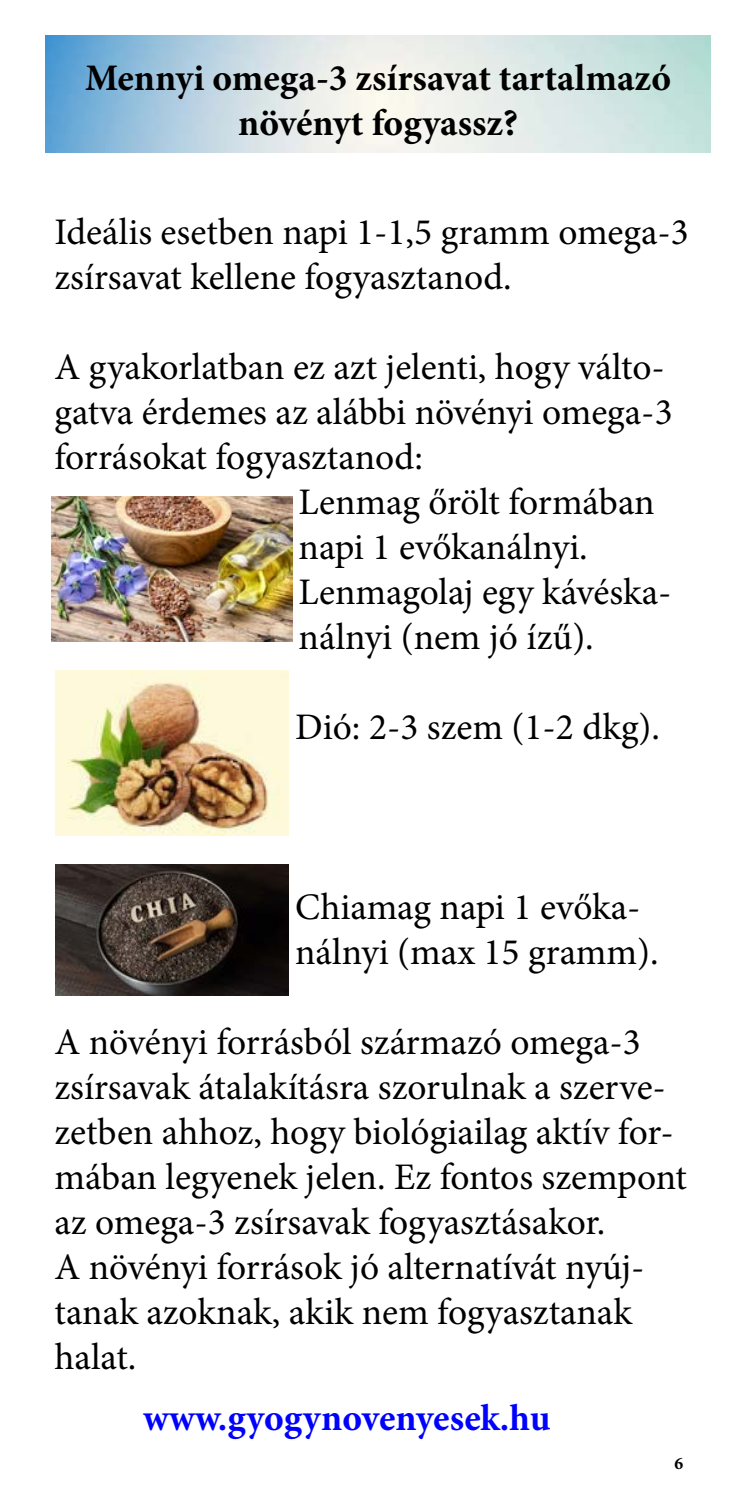
<style>
.page{position:relative;width:750px;height:1500px;background:#fff}
.page>*{position:absolute;margin:0;border:0;box-sizing:border-box;transform-origin:0 0}
.t1{font:37.5px/45px "Minion Pro";color:#000}
.t2{font:700 37.5px/45px "Minion Pro";color:#000;text-align:center}
.t3{font:700 37.5px "Minion Pro";color:#00f}
.t4{font:700 17.5px "Minion Pro";color:#000}
</style>
<div class="page">
<img style="left:45px;top:35px;width:666px;height:117px">
<img style="left:55px;top:864px;width:234px;height:132px">
<img style="left:52px;top:496px;width:240px;height:145px">
<img style="left:55px;top:670px;width:234px;height:165px">
<p class="t2" style="left:85px;top:55px;width:588px">Mennyi omega-3 zsírsavat tartalmazó növényt fogyassz?</p>
<p class="t1" style="left:54px;top:209px;width:636px">Ideális esetben napi 1-1,5 gramm omega-3 zsírsavat kellene fogyasztanod.</p>
<p class="t1" style="left:54px;top:344px;width:612px">A gyakorlatban ez azt jelenti, hogy válto-</p>
<p class="t1" style="left:54px;top:389px;width:620px">gatva érdemes az alábbi növényi omega-3</p>
<p class="t1" style="left:54px;top:434px;width:370px">forrásokat fogyasztanod:</p>
<p class="t1" style="left:299px;top:479px;width:358px">Lenmag őrölt formában</p>
<p class="t1" style="left:299px;top:524px;width:291px">napi 1 evőkanálnyi.</p>
<p class="t1" style="left:299px;top:569px;width:374px">Lenmagolaj egy kávéska-</p>
<p class="t1" style="left:299px;top:614px;width:297px">nálnyi (nem jó ízű).</p>
<p class="t1" style="left:295px;top:704px;width:366px">Dió: 2-3 szem (1-2 dkg).</p>
<p class="t1" style="left:295px;top:884px;width:365px">Chiamag napi 1 evőka&shy;nálnyi (max 15 gramm).</p>
<p class="t1" style="left:54px;top:1019px;width:634px">A növényi forrásból származó omega-3 zsírsavak átalakításra szorulnak a szerve&shy;zetben ahhoz, hogy biológiailag aktív for&shy;mában legyenek jelen. Ez fontos szempont az omega-3 zsírsavak fogyasztásakor.<br>A növényi források jó alternatívát nyúj&shy;tanak azoknak, akik nem fogyasztanak halat.</p>
<p class="t3" style="left:143px;top:1391px;width:409px">www.gyogynovenyesek.hu</p>
<p class="t4" style="left:675px;top:1451px;width:10px">6</p>
</div>
